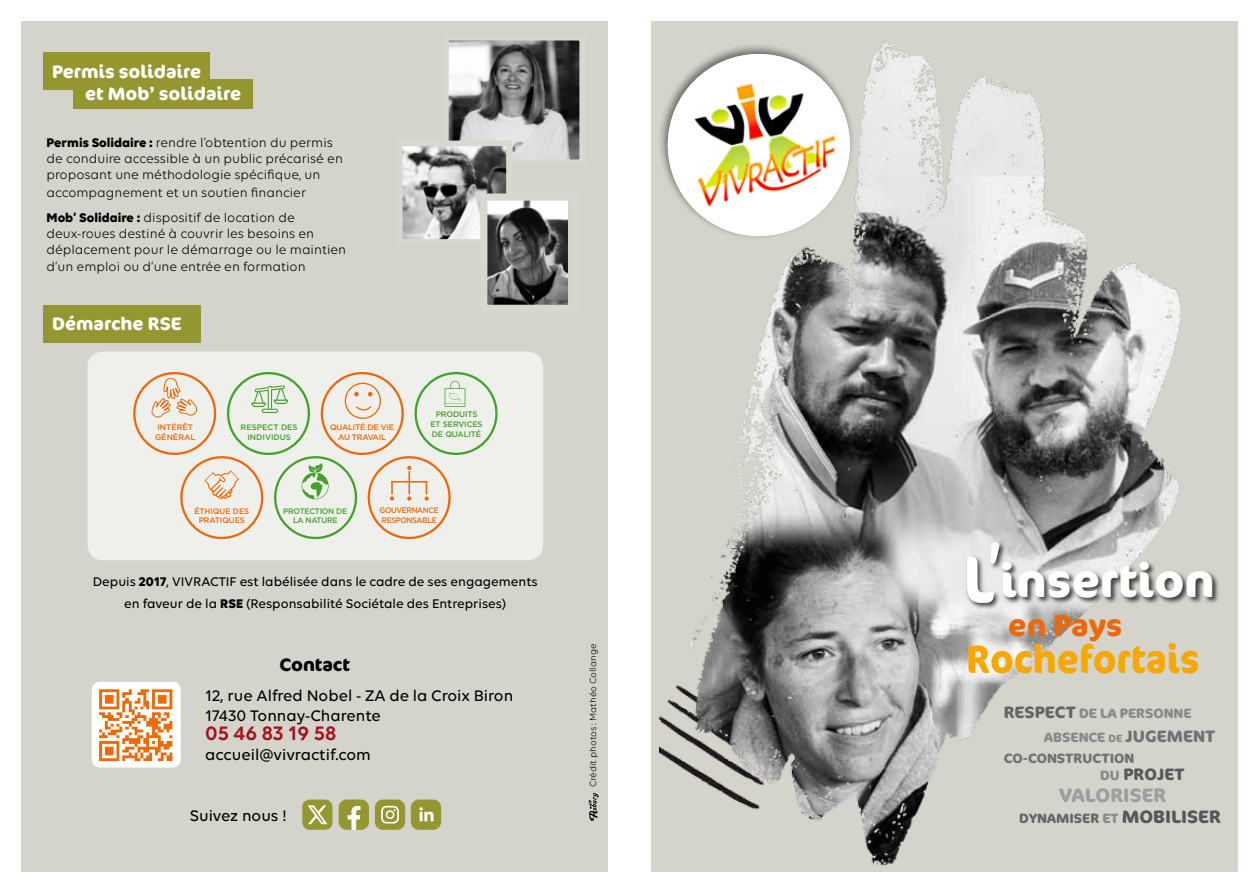
<style>
.page{position:relative;width:1259px;height:893px;background:#fff}
.page>*{position:absolute;margin:0;border:0;box-sizing:border-box;transform-origin:0 0}
.t1{font:700 66.6px "Cocon";color:#fff;scale:.83 1}
.t2{font:700 45.9px "Cocon";letter-spacing:.02em;color:#fff}
.t3{font:700 39.3px "Cocon";color:#f7a800;scale:.92 1}
.t4{font:700 30px "Cocon";color:#eb690b}
.t5{font:600 21px "Volte";color:#a8111c}
.t6{font:700 19.5px "Cocon";color:#9c9e9f}
.t7{font:700 18px/21.6px "Cocon";color:#fff}
.t8{font:700 18px "Cocon";color:#000}
.t9{font:500 16.5px/19.5px "Volte";color:#000}
.t10{font:700 16.5px "Cocon";color:#707172}
.t11{font:700 16.5px "Cocon";color:#58585a}
.t12{font:13.5px/16.2px "Volte";color:#000}
.t13{font:500 13.5px/22.5px "Volte";color:#000;text-align:center}
.t14{font:700 13.5px "Cocon";color:#646567}
.t15{font:700 13.5px "Cocon";color:#87888a}
.t16{font:700 13.5px "Cocon";color:#707172}
.t17{font:9.6px "Volte";color:#000}
.t18{font:500 7.95px/9.6px "Gotham";letter-spacing:-.02em;color:#44a12b;text-align:center}
.t19{font:500 7.95px/9.6px "Gotham";color:#eb690b}
.t20{font:500 7.95px/9.6px "Gotham";letter-spacing:-.05em;color:#eb690b;scale:.95 1}
.t21{font:500 7.95px/9.6px "Gotham";letter-spacing:-.03em;color:#eb690b;text-align:center}
.t22{font:500 7.95px/9.6px "Gotham";color:#44a12b;text-align:center}
.s1{font-weight:700}
.s2{font-family:"Pacifico";font-weight:400}
.s3{font-size:16.5px;color:#646567}
.s4{font-size:13.5px;color:#87888a}
.s5{font-size:10.5px;color:#87888a}
.s6{color:#87888a}
.s7{font-size:18px;color:#58585a}
</style>
<div class="page">
<div style="left:651px;top:21px;width:586px;height:851px;background:#d4d4cc"></div>
<img style="left:659px;top:41px;width:522px;height:825px">
<div style="left:965px;top:540px;width:42px;height:70px;background:#000;opacity:.72"></div>
<div style="left:1001px;top:561px;width:219px;height:44px;background:#000;opacity:.72"></div>
<div style="left:657px;top:42px;width:198px;height:199px;background:#000;opacity:.5"></div>
<img style="left:668px;top:54px;width:182px;height:182px;border-radius:91px">
<div style="left:21px;top:21px;width:587px;height:851px;background:#d4d4cc"></div>
<div style="left:43px;top:305px;width:158px;height:37px;background:#94962f"></div>
<div style="left:43px;top:52px;width:167px;height:38px;background:#94962f"></div>
<div style="left:73px;top:79px;width:179px;height:29px;background:#94962f"></div>
<svg style="left:339px;top:799px;width:30px;height:31px"></svg>
<div style="left:375px;top:799px;width:30px;height:31px;background:#94962f;border-radius:8px"></div>
<svg style="left:381px;top:806px;width:18px;height:17px"></svg>
<div style="left:411px;top:799px;width:30px;height:31px;background:#94962f;border-radius:8px"></div>
<svg style="left:419px;top:807px;width:14px;height:14px"></svg>
<div style="left:302px;top:799px;width:30px;height:31px;background:#94962f;border-radius:8px"></div>
<svg style="left:307px;top:805px;width:21px;height:19px"></svg>
<div style="left:92px;top:682px;width:89px;height:86px;background:#fff;border-radius:9px"></div>
<img style="left:449px;top:41px;width:130px;height:118px">
<div style="left:443px;top:35px;width:142px;height:130px;border:5px solid #d8d8d1"></div>
<img style="left:404px;top:148px;width:101px;height:90px">
<div style="left:397px;top:141px;width:115px;height:104px;border:6px solid #d8d8d1"></div>
<img style="left:488px;top:201px;width:79px;height:103px">
<svg style="left:588px;top:793px;width:10px;height:28px"></svg>
<img style="left:99px;top:689px;width:74px;height:73px">
<div style="left:87px;top:351px;width:456px;height:209px;background:#efefec;border-radius:16px"></div>
<svg style="left:251px;top:385px;width:37px;height:28px"></svg>
<div style="left:227px;top:372px;width:83px;height:83px;border:2px solid #44a12b;border-radius:50%"></div>
<svg style="left:151px;top:376px;width:47px;height:42px"></svg>
<div style="left:133px;top:372px;width:83px;height:83px;border:2px solid #eb690b;border-radius:50%"></div>
<svg style="left:204px;top:470px;width:35px;height:29px"></svg>
<div style="left:180px;top:456px;width:83px;height:83px;border:2px solid #eb690b;border-radius:50%"></div>
<svg style="left:302px;top:463px;width:27px;height:36px"></svg>
<div style="left:274px;top:456px;width:83px;height:83px;border:2px solid #44a12b;border-radius:50%"></div>
<svg style="left:444px;top:381px;width:21px;height:26px"></svg>
<div style="left:414px;top:372px;width:83px;height:83px;border:2px solid #44a12b;border-radius:50%"></div>
<div style="left:345px;top:383px;width:36px;height:36px;border:1px solid #eb690b;border-radius:50%"></div>
<svg style="left:368px;top:392px;width:4px;height:5px"></svg>
<svg style="left:354px;top:392px;width:5px;height:5px"></svg>
<svg style="left:356px;top:406px;width:16px;height:5px"></svg>
<div style="left:321px;top:372px;width:83px;height:83px;border:2px solid #eb690b;border-radius:50%"></div>
<div style="left:368px;top:456px;width:83px;height:83px;border:2px solid #eb690b;border-radius:50%"></div>
<hr style="left:391px;top:481px;width:36px;height:2px;background:#eb690b">
<hr style="left:408px;top:471px;width:2px;height:23px;background:#eb690b">
<svg style="left:407px;top:466px;width:4px;height:4px"></svg>
<svg style="left:407px;top:496px;width:4px;height:5px"></svg>
<svg style="left:390px;top:482px;width:4px;height:19px"></svg>
<svg style="left:424px;top:482px;width:5px;height:19px"></svg>
<h3 class="t7" style="left:85px;top:61px;width:158px;text-indent:-33px">PERMIS SOLIDAIRE<br>ET MOB’ SOLIDAIRE</h3>
<p class="t12" style="left:47px;top:134px;width:298px"><span class="s1">Permis Solidaire :</span> rendre l’obtention du permis de conduire accessible à un public précarisé en proposant une méthodologie spécifique, un</p>
<p class="t12" style="left:47px;top:180px;width:261px;line-height:24.8px">accompagnement et un soutien financier<br><span class="s1">Mob’ Solidaire :</span> dispositif de location de</p>
<p class="t12" style="left:47px;top:225px;width:301px">deux-roues destiné à couvrir les besoins en déplacement pour le démarrage ou le maintien d’un emploi ou d’une entrée en formation</p>
<h3 class="t7" style="left:52px;top:313px;width:119px">DÉMARCHE RSE</h3>
<p class="t19" style="left:155px;top:422px;width:42px">I NTÉRÊT<br>GÉNÉRAL</p>
<p class="t22" style="left:241px;top:422px;width:59px">RESPECT DES<br>INDIVIDUS</p>
<p class="t21" style="left:330px;top:422px;width:66px">QUALITÉ DE VIE<br>AU TRAVAIL</p>
<p class="t18" style="left:430px;top:409px;width:54px">PRODUITS<br>ET SERVICES<br>DE QUALITÉ</p>
<p class="t19" style="left:194px;top:506px;width:56px;text-align:center">ÉTHIQUE DES<br>PRATIQUES</p>
<p class="t18" style="left:283px;top:506px;width:65px">PROTECTION DE<br>LA NATURE</p>
<p class="t20" style="left:379px;top:505px;width:64px">GOUVERNANCE<br>RESPONSABLE</p>
<p class="t13" style="left:93px;top:570px;width:446px">Depuis <span class="s1">2017</span>, Vivractif est labélisée dans le cadre de ses engagements en faveur de la <span class="s1">RSE</span> (Responsabilité Sociétale des Entreprises)</p>
<h3 class="t8" style="left:279px;top:653px;width:72px">CONTACT</h3>
<p class="t9" style="left:205px;top:685px;width:309px">12, rue Alfred Nobel - ZA de la Croix Biron<br>17430 Tonnay-Charente</p>
<h3 class="t5" style="left:205px;top:721px;width:133px">05 46 83 19 58</h3>
<p class="t9" style="left:205px;top:744px;width:167px">accueil@vivractif.com</p>
<p class="t9" style="left:190px;top:805px;width:99px">Suivez nous !</p>
<p class="t17" style="left:587px;top:787px;width:145px;rotate:-90deg">Crédit photos : Mathéo Collange</p>
<h1 class="t1" style="left:963px;top:539px;width:49px">L<span class="s2">'</span></h1>
<h2 class="t2" style="left:1000px;top:553px;width:216px">INSERTION</h2>
<h3 class="t4" style="left:1008px;top:607px;width:116px">EN PAYS</h3>
<h3 class="t3" style="left:966px;top:636px;width:255px">ROCHEFORTAIS</h3>
<p class="t15" style="left:1003px;top:705px;width:189px"><span class="s3">RESPECT</span> DE LA PERSONNE</p>
<p class="t10" style="left:1044px;top:726px;width:172px"><span class="s4">ABSENCE</span> <span class="s5">DE</span> JUGEMENT</p>
<p class="t16" style="left:1003px;top:751px;width:132px">CO-CONSTRUCTION</p>
<p class="t11" style="left:1100px;top:764px;width:86px"><span class="s4">DU</span> PROJET</p>
<h3 class="t6" style="left:1059px;top:783px;width:104px">VALORISER</h3>
<p class="t14" style="left:1019px;top:810px;width:198px">DYNAMISER <span class="s6">ET</span> <span class="s7">MOBILISER</span></p>
</div>
